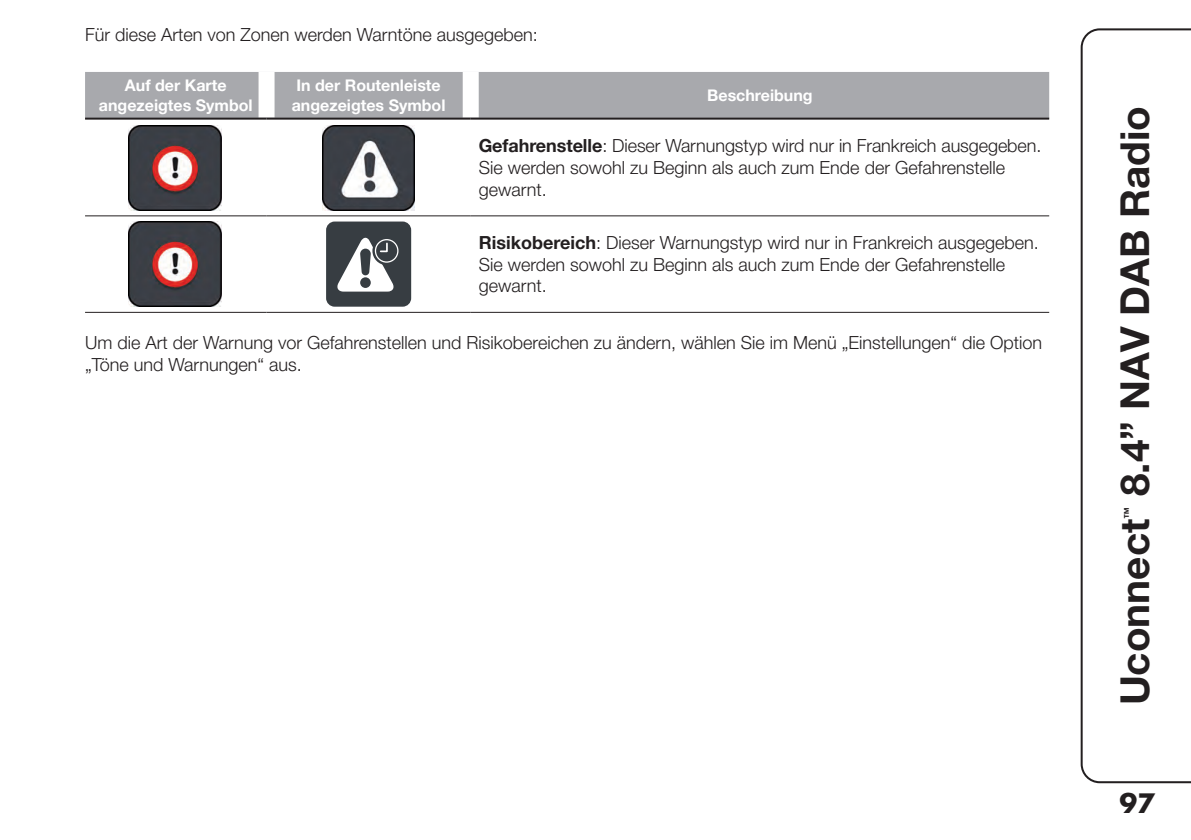
<style>
.page{position:relative;width:1191px;height:840px;background:#fff}
.page>*{position:absolute;margin:0;border:0;box-sizing:border-box;transform-origin:0 0}
.t1{font:700 40px "Helvetica Neue LT Pro";color:#231f20}
.t2{font:700 26px "Futura LT Pro";color:#231f20}
.t3{font:300 18px/21.6px "Helvetica Neue LT Pro";color:#231f20}
.t4{font:700 16px/19.2px "Helvetica Neue LT Pro";color:#fff;text-align:center}
.t5{font:700 11.6px "Helvetica Neue LT Pro";color:#231f20}
.s1{font-weight:700}
</style>
<div class="page">
<svg style="left:1080px;top:28px;width:111px;height:754px"></svg>
<div style="left:85px;top:72px;width:964px;height:46px;background:#a8a9ad"></div>
<div style="left:258px;top:72px;width:16px;height:46px;background:#fff"></div>
<div style="left:463px;top:72px;width:16px;height:46px;background:#fff"></div>
<hr style="left:85px;top:118px;width:181px;height:2px;background:#231f20">
<hr style="left:266px;top:118px;width:205px;height:2px;background:#231f20">
<hr style="left:471px;top:118px;width:578px;height:2px;background:#231f20">
<hr style="left:85px;top:215px;width:181px;height:1px;background:#231f20">
<hr style="left:266px;top:215px;width:205px;height:1px;background:#231f20">
<hr style="left:471px;top:215px;width:578px;height:1px;background:#231f20">
<hr style="left:85px;top:312px;width:181px;height:1px;background:#231f20">
<hr style="left:266px;top:312px;width:205px;height:1px;background:#231f20">
<hr style="left:471px;top:312px;width:578px;height:1px;background:#231f20">
<img style="left:128px;top:125px;width:93px;height:85px">
<img style="left:322px;top:125px;width:93px;height:85px">
<img style="left:128px;top:221px;width:93px;height:85px">
<div style="left:326px;top:221px;width:85px;height:85px;background:#373d42;border-radius:9px"></div>
<svg style="left:372px;top:236px;width:29px;height:29px"></svg>
<div style="left:375px;top:239px;width:23px;height:23px;border:1px solid #fff;border-radius:50%"></div>
<svg style="left:337px;top:236px;width:58px;height:55px"></svg>
<p class="t3" style="left:85px;top:24px;width:454px">Für diese Arten von Zonen werden Warntöne ausgegeben:</p>
<p class="t4" style="left:99px;top:76px;width:155px">Auf der Karte angezeigtes Symbol</p>
<p class="t4" style="left:292px;top:76px;width:155px;text-align:left">In der Routenleiste angezeigtes Symbol</p>
<p class="t4" style="left:707px;top:85px;width:107px">Beschreibung</p>
<p class="t3" style="left:479px;top:135px;width:564px"><span class="s1">Gefahrenstelle</span>: Dieser Warnungstyp wird nur in Frankreich ausgegeben.<br>Sie werden sowohl zu Beginn als auch zum Ende der Gefahrenstelle gewarnt.</p>
<p class="t3" style="left:479px;top:231px;width:562px"><span class="s1">Risikobereich</span>: Dieser Warnungstyp wird nur in Frankreich ausgegeben.<br>Sie werden sowohl zu Beginn als auch zum Ende der Gefahrenstelle gewarnt.</p>
<p class="t3" style="left:85px;top:331px;width:958px">Um die Art der Warnung vor Gefahrenstellen und Risikobereichen zu ändern, wählen Sie im Menü „Einstellungen“ die Option „Töne und Warnungen“ aus.</p>
<h1 class="t1" style="left:1109px;top:495px;width:391px;rotate:-90deg">8.4” NAV DAB Radio</h1>
<p class="t5" style="left:1121px;top:518px;width:13px;rotate:-90deg">™</p>
<h1 class="t1" style="left:1109px;top:705px;width:188px;rotate:-90deg">Uconnect</h1>
<h2 class="t2" style="left:1119px;top:783px;width:37px">97</h2>
</div>
